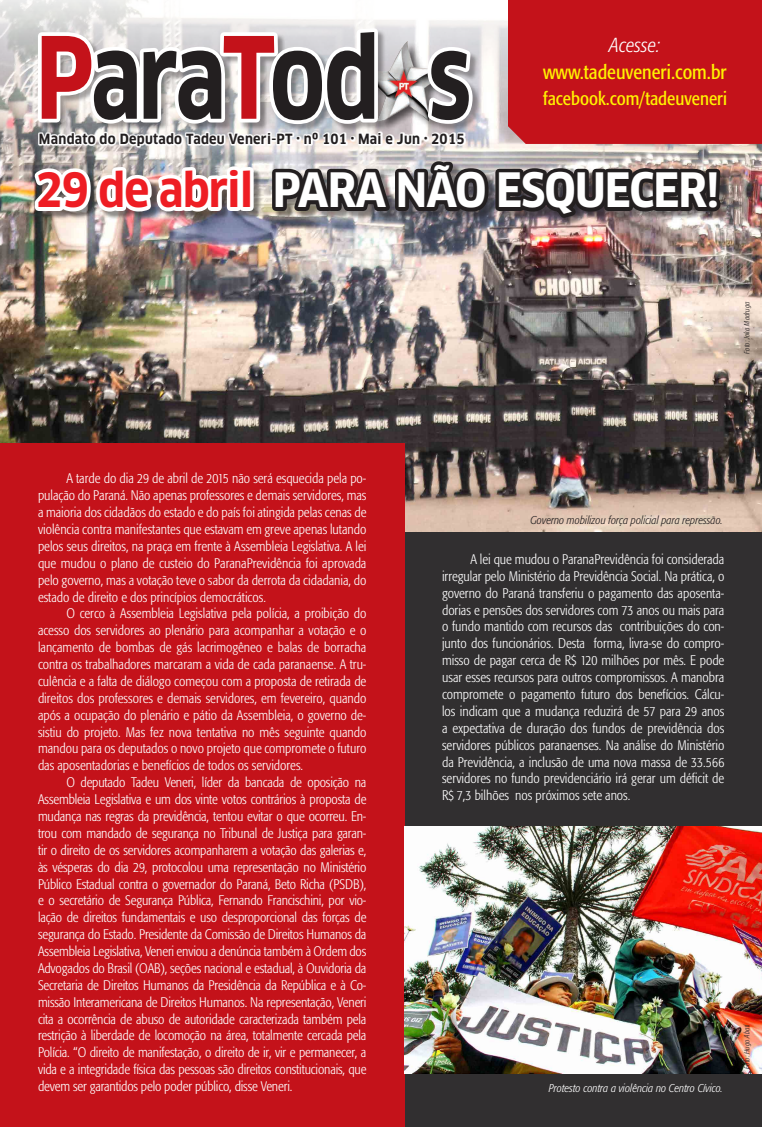
<style>
.page{position:relative;width:762px;height:1127px;background:#fff}
.page>*{position:absolute;margin:0;border:0;box-sizing:border-box;transform-origin:0 0}
.t1{font:700 110.38px "Clan";letter-spacing:-.04em;color:#231f20;scale:.8 1}
.t2{font:700 46.25px "Clan Narrow";letter-spacing:-.02em;color:#fff}
.Texto_geral{font:condensed 20px "Formata";color:#fff101}
.t3{font:italic 300 condensed 20px "Formata";color:#fff}
.t4{font:condensed 18.75px "Formata";color:#fff101}
.Texto_geral-2{font:300 condensed 13.75px/16.9px "Formata";color:#fff;text-align:justify}
.t5{font:700 13.75px "Clan Narrow";letter-spacing:.02em;color:#231f20}
.t6{font:italic 300 condensed 11.25px "Formata";color:#231f20}
.t7{font:italic 300 condensed 11.25px "Formata";color:#fff}
.t8{font:italic 300 condensed 7.5px "Formata";color:#231f20}
.s1{color:#c4121a}
.s2{color:#ee1d23}
</style>
<div class="page">
<div style="left:404px;top:519px;width:358px;height:608px;background:#312f30"></div>
<img style="left:0;top:0;width:762px;height:531px">
<div style="left:508px;top:0;width:254px;height:144px;background:#c4121a"></div>
<div style="left:0;top:443px;width:404px;height:684px;background:#c4121a"></div>
<svg style="left:38px;top:131px;width:427px;height:17px"></svg>
<div style="left:39px;top:30px;width:442px;height:103px;background:#231f20;opacity:.4"></div>
<svg style="left:34px;top:24px;width:348px;height:104px"></svg>
<svg style="left:424px;top:43px;width:52px;height:85px"></svg>
<div style="left:36px;top:162px;width:693px;height:64px;background:#231f20;opacity:.5"></div>
<img style="left:30px;top:163px;width:215px;height:53px">
<svg style="left:268px;top:158px;width:456px;height:65px;background:#5b5556"></svg>
<img style="left:404px;top:827px;width:358px;height:246px">
<p class="t1" style="left:35px;top:18px;width:547px"><span class="s1">P</span>ara<span class="s1">T</span>od s</p>
<p class="t5" style="left:39px;top:130px;width:427px">Mandato do Deputado Tadeu Veneri-PT <sup>•</sup> nº 101 <sup>•</sup> Mai e Jun <sup>•</sup> 2015</p>
<p class="t3" style="left:609px;top:34px;width:52px">Acesse:</p>
<p class="Texto_geral" style="left:543px;top:60px;width:185px">www.tadeuveneri.com.br</p>
<p class="t4" style="left:543px;top:87px;width:185px">facebook.com/tadeuveneri</p>
<p class="t2" style="left:35px;top:162px;width:685px"><span class="s2">29 de abril</span> PARA NÃO ESQUECER!</p>
<p class="t8" style="left:742px;top:354px;width:54px;rotate:-90deg">Foto: Joka Madruga</p>
<p class="Texto_geral-2" style="left:38px;top:470px;width:330px;text-indent:28px">A tarde do dia 29 de abril de 2015 não será esquecida pela po&shy;pulação do Paraná. Não apenas professores e demais servidores, mas a maioria dos cidadãos do estado e do país foi atingida pelas cenas de violência contra manifestantes que estavam em greve apenas lutando pelos seus direitos, na praça em frente à Assembleia Legislativa. A lei que mudou o plano de custeio do ParanaPrevidência foi aprovada pelo governo, mas a votação teve o sabor da derrota da cidadania, do estado de direito e dos princípios democráticos.</p>
<p class="Texto_geral-2" style="left:38px;top:605px;width:330px;text-indent:28px">O cerco à Assembleia Legislativa pela polícia, a proibição do acesso dos servidores ao plenário para acompanhar a votação e o lançamento de bombas de gás lacrimogêneo e balas de borracha contra os trabalhadores marcaram a vida de cada paranaense. A tru&shy;culência e a falta de diálogo começou com a proposta de retirada de direitos dos professores e demais servidores, em fevereiro, quando após a ocupação do plenário e pátio da Assembleia, o governo de&shy;sistiu do projeto. Mas fez nova tentativa no mês seguinte quando mandou para os deputados o novo projeto que compromete o futuro das aposentadorias e benefícios de todos os servidores.</p>
<p class="Texto_geral-2" style="left:38px;top:774px;width:330px;text-indent:28px">O deputado Tadeu Veneri, líder da bancada de oposição na Assembleia Legislativa e um dos vinte votos contrários à proposta de mudança nas regras da previdência, tentou evitar o que ocorreu. En&shy;trou com mandado de segurança no Tribunal de Justiça para garan&shy;tir o direito de os servidores acompanharem a votação das galerias e, às vésperas do dia 29, protocolou uma representação no Ministério Público Estadual contra o governador do Paraná, Beto Richa (PSDB), e o secretário de Segurança Pública, Fernando Francischini, por vio&shy;lação de direitos fundamentais e uso desproporcional das forças de segurança do Estado. Presidente da Comissão de Direitos Humanos da Assembleia Legislativa, Veneri enviou a denúncia também à Ordem dos Advogados do Brasil (OAB), seções nacional e estadual, à Ouvidoria da Secretaria de Direitos Humanos da Presidência da República e à Co&shy;missão Interamericana de Direitos Humanos. Na representação, Veneri cita a ocorrência de abuso de autoridade caracterizada também pela restrição à liberdade de locomoção na área, totalmente cercada pela Polícia. “O direito de manifestação, o direito de ir, vir e permanecer, a vida e a integridade física das pessoas são direitos constitucionais, que devem ser garantidos pelo poder público, disse Veneri.</p>
<p class="t6" style="left:530px;top:514px;width:194px">Governo mobilizou força policial para repressão.</p>
<p class="Texto_geral-2" style="left:442px;top:551px;width:284px;text-indent:28px">A lei que mudou o ParanaPrevidência foi considerada irregular pelo Ministério da Previdência Social. Na prática, o governo do Paraná transferiu o pagamento das aposenta&shy;dorias e pensões dos servidores com 73 anos ou mais para o fundo mantido com recursos das contribuições do con&shy;junto dos funcionários. Desta forma, livra-se do compro&shy;misso de pagar cerca de R$ 120 milhões por mês. E pode usar esses recursos para outros compromissos. A manobra compromete o pagamento futuro dos benefícios. Cálcu&shy;los indicam que a mudança reduzirá de 57 para 29 anos a expectativa de duração dos fundos de previdência dos servidores públicos paranaenses. Na análise do Ministério da Previdência, a inclusão de uma nova massa de 33.566 servidores no fundo previdenciário irá gerar um déficit de R$ 7,3 bilhões nos próximos sete anos.</p>
<p class="t7" style="left:549px;top:1081px;width:176px">Protesto contra a violência no Centro Cívico.</p>
<p class="t8" style="left:742px;top:1069px;width:46px;rotate:-90deg">Foto: Hugo Abati</p>
</div>
